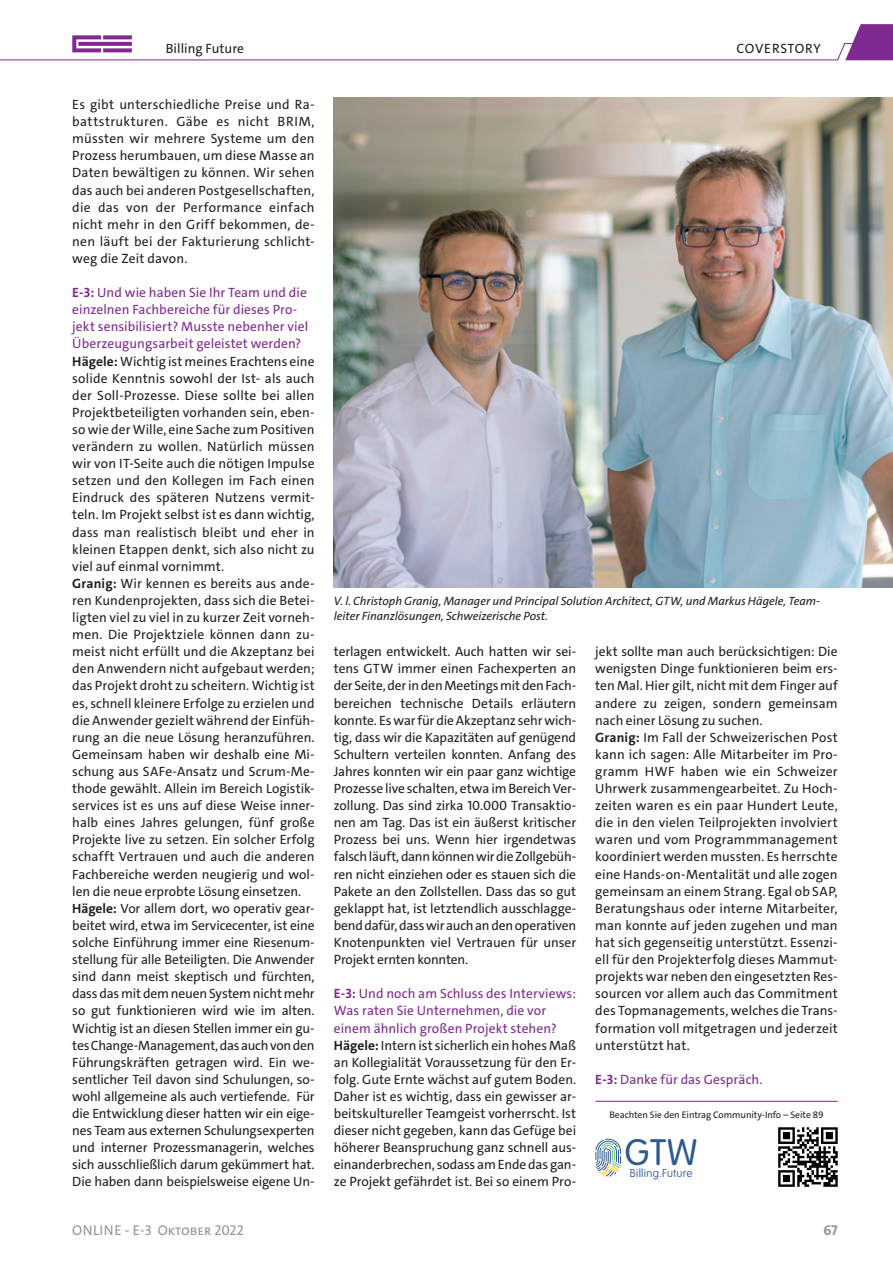
<style>
.page{position:relative;width:893px;height:1263px;background:#fff}
.page>*{position:absolute;margin:0;border:0;box-sizing:border-box;transform-origin:0 0}
.t1{font:300 36.15px "VAG Rounded";color:#2f598e}
.t2{font:14.25px "The Sans";color:#939598}
.t3{font:700 14.25px "The Sans";color:#939598}
.t4{font:13.5px/17.1px "The Sans";color:#231f20}
.t5{font:13.5px "The Sans";letter-spacing:.005em;color:#802990}
.t6{font:13.5px "The Sans";letter-spacing:.04em;color:#231f20}
.t7{font:italic 12px/15px "The Sans";letter-spacing:-.005em;color:#231f20}
.t8{font:100 11.25px "VAG Rounded";letter-spacing:.025em;color:#2f598e}
.t9{font:9.6px "The Sans";letter-spacing:-.005em;color:#231f20}
.s1{font-weight:700;color:#802990}
.s2{color:#802990}
.s3{font-weight:700}
</style>
<div class="page">
<svg style="left:0;top:24px;width:893px;height:37px"></svg>
<img style="left:334px;top:98px;width:559px;height:490px">
<hr style="left:595px;top:1101px;width:243px;height:1px;background:#802990">
<svg style="left:778px;top:1127px;width:60px;height:60px"></svg>
<svg style="left:595px;top:1139px;width:26px;height:38px"></svg>
<p class="t4" style="left:166px;top:40px;width:80px">Billing Future</p>
<p class="t6" style="left:737px;top:39px;width:86px">COVERSTORY</p>
<p class="t4" style="left:72px;top:96px;width:244px;text-align:justify">Es gibt unterschiedliche Preise und Ra&shy;battstrukturen. Gäbe es nicht BRIM, müssten wir mehrere Systeme um den Prozess herumbauen, um diese Masse an Daten bewältigen zu können. Wir sehen das auch bei anderen Postgesellschaften, die das von der Performance einfach nicht mehr in den Griff bekommen, de&shy;nen läuft bei der Fakturierung schlicht&shy;weg die Zeit davon.</p>
<p class="t4" style="left:72px;top:284px;width:244px"><span class="s1">E-3:</span> <span class="s2">Und wie haben Sie Ihr Team und die einzelnen Fachbereiche für dieses Pro&shy;jekt sensibilisiert? Musste nebenher viel Überzeugungsarbeit geleistet werden?<br></span><span class="s3">Hägele:</span> Wichtig ist meines Erachtens eine solide Kenntnis sowohl der Ist- als auch der Soll-Prozesse. Diese sollte bei allen Projektbeteiligten vorhanden sein, eben&shy;so wie der Wille, eine Sache zum Positiven verändern zu wollen. Natürlich müssen wir von IT-Seite auch die nötigen Impulse setzen und den Kollegen im Fach einen Eindruck des späteren Nutzens vermit&shy;teln. Im Projekt selbst ist es dann wichtig, dass man realistisch bleibt und eher in kleinen Etappen denkt, sich also nicht zu viel auf einmal vornimmt.<br><span class="s3">Granig:</span> Wir kennen es bereits aus ande&shy;ren Kundenprojekten, dass sich die Betei&shy;ligten viel zu viel in zu kurzer Zeit vorneh&shy;men. Die Projektziele können dann zu&shy;meist nicht erfüllt und die Akzeptanz bei den Anwendern nicht aufgebaut werden; das Projekt droht zu scheitern. Wichtig ist es, schnell kleinere Erfolge zu erzielen und die Anwender gezielt während der Einfüh&shy;rung an die neue Lösung heranzuführen.<br>Gemeinsam haben wir deshalb eine Mi&shy;schung aus SAFe-Ansatz und Scrum-Me&shy;thode gewählt. Allein im Bereich Logistik&shy;services ist es uns auf diese Weise inner&shy;halb eines Jahres gelungen, fünf große Projekte live zu setzen. Ein solcher Erfolg schafft Vertrauen und auch die anderen Fachbereiche werden neugierig und wol&shy;len die neue erprobte Lösung einsetzen.<br><span class="s3">Hägele:</span> Vor allem dort, wo operativ gear&shy;beitet wird, etwa im Servicecenter, ist eine solche Einführung immer eine Riesenum&shy;stellung für alle Beteiligten. Die Anwender sind dann meist skeptisch und fürchten, dass das mit dem neuen System nicht mehr so gut funktionieren wird wie im alten.<br>Wichtig ist an diesen Stellen immer ein gu&shy;tes Change-Management, das auch von den Führungskräften getragen wird. Ein we&shy;sentlicher Teil davon sind Schulungen, so&shy;wohl allgemeine als auch vertiefende. Für die Entwicklung dieser hatten wir ein eige&shy;nes Team aus externen Schulungsexperten und interner Prozessmanagerin, welches sich ausschließlich darum gekümmert hat.<br>Die haben dann beispielsweise eigene Un-</p>
<p class="t7" style="left:334px;top:593px;width:487px">V. l. Christoph Granig, Manager und Principal Solution Architect, GTW, und Markus Hägele, Team&shy;leiter Finanzlösungen, Schweizerische Post.</p>
<p class="t4" style="left:334px;top:643px;width:244px;text-align:justify">terlagen entwickelt. Auch hatten wir sei&shy;tens GTW immer einen Fachexperten an der Seite, der in den Meetings mit den Fach&shy;bereichen technische Details erläutern konnte. Es war für die Akzeptanz sehr wich&shy;tig, dass wir die Kapazitäten auf genügend Schultern verteilen konnten. Anfang des Jahres konnten wir ein paar ganz wichtige Prozesse live schalten, etwa im Bereich Ver&shy;zollung. Das sind zirka 10.000 Transaktio&shy;nen am Tag. Das ist ein äußerst kritischer Prozess bei uns. Wenn hier irgendetwas falsch läuft, dann können wir die Zollgebüh&shy;ren nicht einziehen oder es stauen sich die Pakete an den Zollstellen. Dass das so gut geklappt hat, ist letztendlich ausschlagge&shy;bend dafür, dass wir auch an den operativen Knotenpunkten viel Vertrauen für unser Projekt ernten konnten.</p>
<p class="t4" style="left:334px;top:985px;width:244px"><span class="s1">E-3:</span> <span class="s2">Und noch am Schluss des Interviews:<br>Was raten Sie Unternehmen, die vor einem ähnlich großen Projekt stehen?<br></span><span class="s3">Hägele:</span> Intern ist sicherlich ein hohes Maß an Kollegialität Voraussetzung für den Er&shy;folg. Gute Ernte wächst auf gutem Boden.<br>Daher ist es wichtig, dass ein gewisser ar&shy;beitskultureller Teamgeist vorherrscht. Ist dieser nicht gegeben, kann das Gefüge bei höherer Beanspruchung ganz schnell aus&shy;einanderbrechen, sodass am Ende das gan&shy;ze Projekt gefährdet ist. Bei so einem Pro-</p>
<p class="t4" style="left:595px;top:643px;width:244px">jekt sollte man auch berücksichtigen: Die wenigsten Dinge funktionieren beim ers&shy;ten Mal. Hier gilt, nicht mit dem Finger auf andere zu zeigen, sondern gemeinsam nach einer Lösung zu suchen.<br><span class="s3">Granig:</span> Im Fall der Schweizerischen Post kann ich sagen: Alle Mitarbeiter im Pro&shy;gramm HWF haben wie ein Schweizer Uhrwerk zusammengearbeitet. Zu Hoch&shy;zeiten waren es ein paar Hundert Leute, die in den vielen Teilprojekten involviert waren und vom Programmmanagement koordiniert werden mussten. Es herrschte eine Hands-on-Mentalität und alle zogen gemeinsam an einem Strang. Egal ob SAP, Beratungshaus oder interne Mitarbeiter, man konnte auf jeden zugehen und man hat sich gegenseitig unterstützt. Essenzi&shy;ell für den Projekterfolg dieses Mammut&shy;projekts war neben den eingesetzten Res&shy;sourcen vor allem auch das Commitment des Topmanagements, welches die Trans&shy;formation voll mitgetragen und jederzeit unterstützt hat.</p>
<p class="t5" style="left:595px;top:1070px;width:169px"><span class="s3">E-3:</span> Danke für das Gespräch.</p>
<p class="t9" style="left:609px;top:1109px;width:216px">Beachten Sie den Eintrag Community-Info – Seite 89</p>
<h1 class="t1" style="left:625px;top:1131px;width:74px">GTW</h1>
<p class="t8" style="left:630px;top:1166px;width:64px">Billing.Future</p>
<p class="t2" style="left:72px;top:1221px;width:173px">ONLINE - E-3 Oktober 2022</p>
<p class="t3" style="left:823px;top:1221px;width:16px">67</p>
</div>
